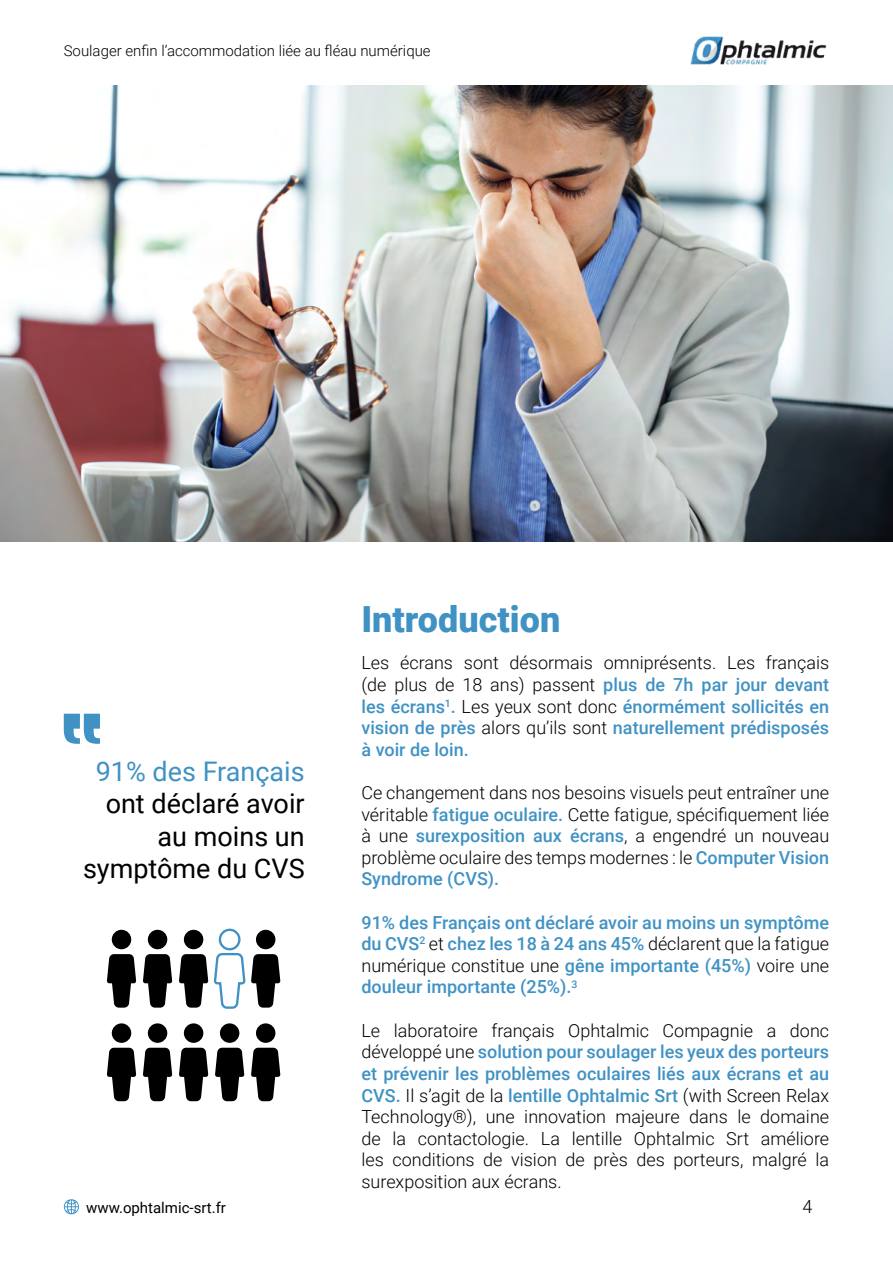
<style>
.page{position:relative;width:893px;height:1263px;background:#fff}
.page>*{position:absolute;margin:0;border:0;box-sizing:border-box;transform-origin:0 0}
.t1{font:900 36px "Roboto";color:#4092c4}
.t2{font:27px/32.4px "Roboto";color:#000;text-align:center}
.t3{font:300 18px/21.6px "Roboto";color:#000;text-align:justify}
.t4{font:500 18px/21.6px "Roboto";color:#4092c4;text-align:justify}
.t5{font:300 15px "Roboto";color:#000}
.t6{font:15px "Roboto";color:#000}
.s1{color:#4092c4}
.s2{font-weight:300;color:#000}
.s3{font-weight:500;color:#4092c4}
</style>
<div class="page">
<img style="left:690px;top:36px;width:137px;height:28px">
<svg style="left:63px;top:1199px;width:16px;height:16px"></svg>
<img style="left:1px;top:85px;width:891px;height:456px">
<svg style="left:64px;top:714px;width:36px;height:30px"></svg>
<div style="left:112px;top:930px;width:19px;height:19px;background:#000;border-radius:50%"></div>
<svg style="left:107px;top:954px;width:29px;height:54px"></svg>
<div style="left:148px;top:930px;width:19px;height:19px;background:#000;border-radius:50%"></div>
<svg style="left:143px;top:954px;width:29px;height:54px"></svg>
<div style="left:184px;top:930px;width:19px;height:19px;background:#000;border-radius:50%"></div>
<div style="left:219px;top:929px;width:22px;height:21px;border:2px solid #4091c4;border-radius:50%"></div>
<div style="left:256px;top:930px;width:19px;height:19px;background:#000;border-radius:50%"></div>
<svg style="left:179px;top:953px;width:101px;height:56px"></svg>
<div style="left:112px;top:1023px;width:19px;height:20px;background:#000;border-radius:50%"></div>
<svg style="left:107px;top:1048px;width:29px;height:53px"></svg>
<div style="left:148px;top:1023px;width:19px;height:20px;background:#000;border-radius:50%"></div>
<svg style="left:143px;top:1048px;width:29px;height:53px"></svg>
<div style="left:184px;top:1023px;width:19px;height:20px;background:#000;border-radius:50%"></div>
<svg style="left:179px;top:1048px;width:29px;height:53px"></svg>
<div style="left:220px;top:1023px;width:19px;height:20px;background:#000;border-radius:50%"></div>
<svg style="left:215px;top:1048px;width:29px;height:53px"></svg>
<div style="left:256px;top:1023px;width:19px;height:20px;background:#000;border-radius:50%"></div>
<svg style="left:251px;top:1048px;width:29px;height:53px"></svg>
<p class="t5" style="left:64px;top:40px;width:368px">Soulager enfin l’accommodation liée au fléau numérique</p>
<p class="t2" style="left:96px;top:754px;width:211px"><span class="s1">91% des Français </span>ont déclaré avoir</p>
<p class="t2" style="left:83px;top:819px;width:223px;text-align:right">au moins un symptôme du CVS</p>
<p class="t6" style="left:86px;top:1197px;width:141px">www.ophtalmic-srt.fr</p>
<p class="t1" style="left:361px;top:593px;width:200px">Introduction</p>
<p class="t4" style="left:361px;top:652px;width:469px"><span class="s2">Les écrans sont désormais omniprésents. Les français (de plus de 18 ans) passent</span> plus de 7h par jour devant les écrans<sup>1</sup>. <span class="s2">Les yeux sont donc</span> énormément sollicités en vision de près <span class="s2">alors qu’ils sont</span> naturellement prédisposés à voir de loin.</p>
<p class="t3" style="left:361px;top:781px;width:469px">Ce changement dans nos besoins visuels peut entraîner une véritable <span class="s3">fatigue oculaire.</span> Cette fatigue, spécifiquement liée à une <span class="s3">surexposition aux écrans</span>, a engendré un nouveau problème oculaire des temps modernes : le <span class="s3">Computer Vision Syndrome (CVS).</span></p>
<p class="t4" style="left:361px;top:911px;width:469px">91% des Français ont déclaré avoir au moins un symptôme du CVS<sup>2</sup> <span class="s2">et</span> chez les 18 à 24 ans 45% <span class="s2">déclarent que la fatigue numérique constitue une</span> gêne importante (45%) <span class="s2">voire une </span>douleur importante (25%).<sup>3</sup></p>
<p class="t3" style="left:361px;top:1019px;width:469px">Le laboratoire français Ophtalmic Compagnie a donc développé une <span class="s3">solution pour soulager les yeux des porteurs et prévenir les problèmes oculaires liés aux écrans et au CVS.</span> Il s’agit de la <span class="s3">lentille Ophtalmic Srt</span> (with Screen Relax Technology®), une innovation majeure dans le domaine de la contactologie. La lentille Ophtalmic Srt améliore les conditions de vision de près des porteurs, malgré la surexposition aux écrans.</p>
<p class="t3" style="left:802px;top:1195px;width:11px">4</p>
</div>
